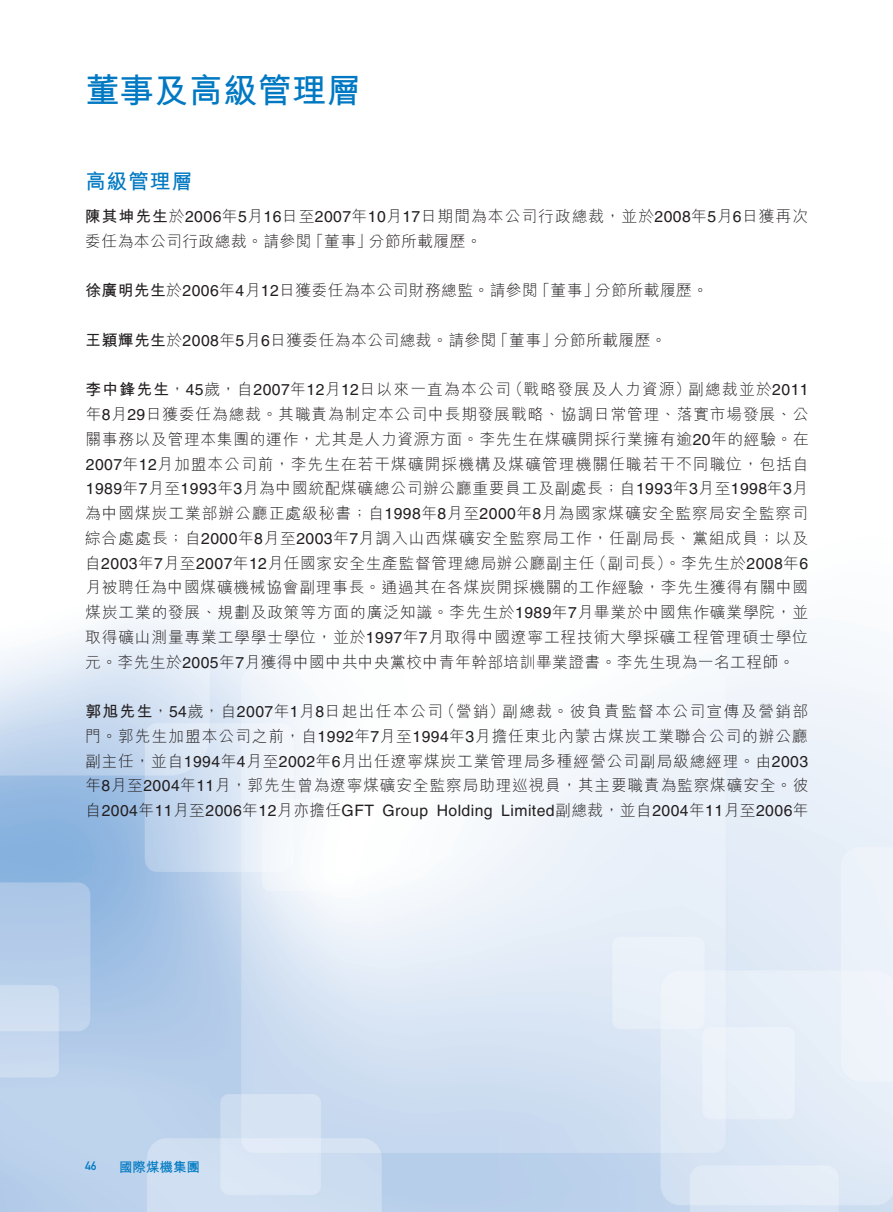
<style>
.page{position:relative;width:893px;height:1212px;background:#fff}
.page>*{position:absolute;margin:0;border:0;box-sizing:border-box;transform-origin:0 0}
.t1{font:700 34.5px "M Hei HK";color:#0079c2}
.t2{font:700 21px "M Hei HK";letter-spacing:.03em;color:#0079c2}
.t3{font:300 15.75px/24.8px "M Hei HK";letter-spacing:.03em;color:#231f20;text-align:justify}
.t4{font:15.75px "Helvetica LT Std";letter-spacing:.03em;color:#231f20}
.t5{font:700 13.5px "M Hei HK";color:#0079c2}
.t6{font:12px "DIN Mittelschrift Std";color:#0079c2}
.s1{font-weight:700}
.s2{font-family:"Helvetica LT Std";font-weight:400}
.s3{font-family:"M Hei HK";font-weight:300}
</style>
<div class="page">
<h1 class="t1" style="left:85px;top:65px;width:277px">董事及高級管理層</h1>
<h2 class="t2" style="left:85px;top:166px;width:109px">高級管理層</h2>
<p class="t3" style="left:85px;top:203px;width:725px"><span class="s1">陳其坤先生</span>於<span class="s2">2006</span>年<span class="s2">5</span>月<span class="s2">16</span>日至<span class="s2">2007</span>年<span class="s2">10</span>月<span class="s2">17</span>日期間為本公司行政總裁，並於<span class="s2">2008</span>年<span class="s2">5</span>月<span class="s2">6</span>日獲再次委任為本公司行政總裁。請參閱「董事」分節所載履歷。</p>
<p class="t3" style="left:85px;top:278px;width:624px"><span class="s1">徐廣明先生</span>於<span class="s2">2006</span>年<span class="s2">4</span>月<span class="s2">12</span>日獲委任為本公司財務總監。請參閱「董事」分節所載履歷。</p>
<p class="t3" style="left:85px;top:327px;width:583px"><span class="s1">王穎輝先生</span>於<span class="s2">2008</span>年<span class="s2">5</span>月<span class="s2">6</span>日獲委任為本公司總裁。請參閱「董事」分節所載履歷。</p>
<p class="t3" style="left:85px;top:377px;width:725px"><span class="s1">李中鋒先生</span>，<span class="s2">45</span>歲，自<span class="s2">2007</span>年<span class="s2">12</span>月<span class="s2">12</span>日以來一直為本公司（戰略發展及人力資源）副總裁並於<span class="s2">2011</span>年<span class="s2">8</span>月<span class="s2">29</span>日獲委任為總裁。其職責為制定本公司中長期發展戰略、協調日常管理、落實市場發展、公關事務以及管理本集團的運作，尤其是人力資源方面。李先生在煤礦開採行業擁有逾<span class="s2">20</span>年的經驗。在<span class="s2">2007</span>年<span class="s2">12</span>月加盟本公司前，李先生在若干煤礦開採機構及煤礦管理機關任職若干不同職位，包括自<span class="s2">1989</span>年<span class="s2">7</span>月至<span class="s2">1993</span>年<span class="s2">3</span>月為中國統配煤礦總公司辦公廳重要員工及副處長；自<span class="s2">1993</span>年<span class="s2">3</span>月至<span class="s2">1998</span>年<span class="s2">3</span>月為中國煤炭工業部辦公廳正處級秘書；自<span class="s2">1998</span>年<span class="s2">8</span>月至<span class="s2">2000</span>年<span class="s2">8</span>月為國家煤礦安全監察局安全監察司綜合處處長；自<span class="s2">2000</span>年<span class="s2">8</span>月至<span class="s2">2003</span>年<span class="s2">7</span>月調入山西煤礦安全監察局工作，任副局長、黨組成員；以及自<span class="s2">2003</span>年<span class="s2">7</span>月至<span class="s2">2007</span>年<span class="s2">12</span>月任國家安全生產監督管理總局辦公廳副主任（副司長）。李先生於<span class="s2">2008</span>年<span class="s2">6</span>月被聘任為中國煤礦機械協會副理事長。通過其在各煤炭開採機關的工作經驗，李先生獲得有關中國煤炭工業的發展、規劃及政策等方面的廣泛知識。李先生於<span class="s2">1989</span>年<span class="s2">7</span>月畢業於中國焦作礦業學院，並取得礦山測量專業工學學士學位，並於<span class="s2">1997</span>年<span class="s2">7</span>月取得中國遼寧工程技術大學採礦工程管理碩士學位元。李先生於<span class="s2">2005</span>年<span class="s2">7</span>月獲得中國中共中央黨校中青年幹部培訓畢業證書。李先生現為一名工程師。</p>
<p class="t3" style="left:85px;top:698px;width:725px"><span class="s1">郭旭先生</span>，<span class="s2">54</span>歲，自<span class="s2">2007</span>年<span class="s2">1</span>月<span class="s2">8</span>日起出任本公司（營銷）副總裁。彼負責監督本公司宣傳及營銷部門。郭先生加盟本公司之前，自<span class="s2">1992</span>年<span class="s2">7</span>月至<span class="s2">1994</span>年<span class="s2">3</span>月擔任東北內蒙古煤炭工業聯合公司的辦公廳副主任，並自<span class="s2">1994</span>年<span class="s2">4</span>月至<span class="s2">2002</span>年<span class="s2">6</span>月出任遼寧煤炭工業管理局多種經營公司副局級總經理。由<span class="s2">2003</span>年<span class="s2">8</span>月至<span class="s2">2004</span>年<span class="s2">11</span>月，郭先生曾為遼寧煤礦安全監察局助理巡視員，其主要職責為監察煤礦安全。彼</p>
<p class="t4" style="left:86px;top:801px;width:725px"><span class="s3">自</span>2004<span class="s3">年</span>11<span class="s3">月至</span>2006<span class="s3">年</span>12<span class="s3">月亦擔任</span>GFT Group Holding Limited<span class="s3">副總裁，並自</span>2004<span class="s3">年</span>11<span class="s3">月至</span>2006<span class="s3">年</span></p>
<p class="t6" style="left:85px;top:1158px;width:13px">46</p>
<p class="t5" style="left:119px;top:1157px;width:82px">國際煤機集團</p>
</div>
